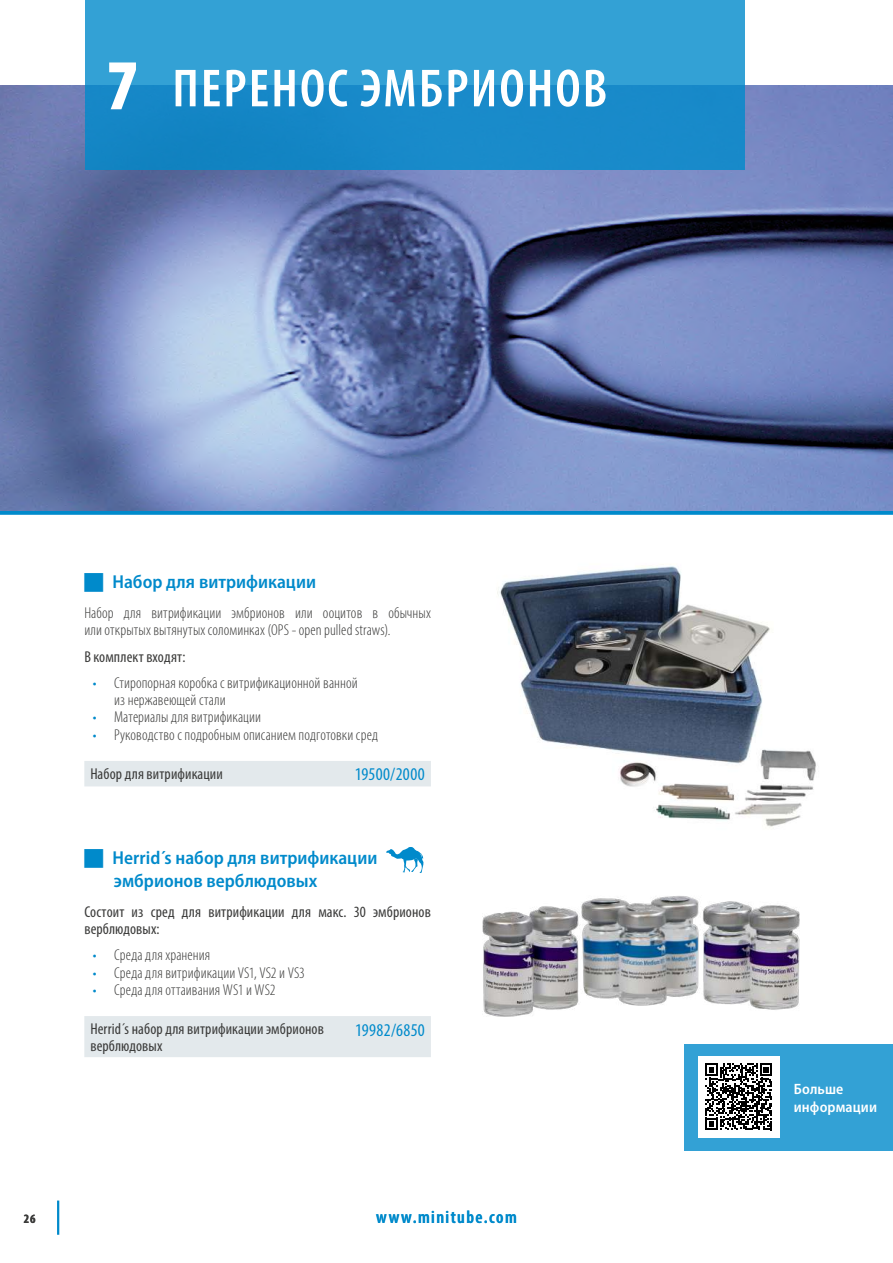
<style>
.page{position:relative;width:893px;height:1263px;background:#fff}
.page>*{position:absolute;margin:0;border:0;box-sizing:border-box;transform-origin:0 0}
.t1{font:600 condensed 54px "Myriad Pro";letter-spacing:.04em;color:#fff}
.t2{font:600 semi-condensed 18.75px/22.5px "Myriad Pro";color:#008acb}
.t3{font:condensed 18px "Myriad Pro";letter-spacing:.015em;color:#008acb}
.t4{font:600 condensed 18px "Myriad Pro";letter-spacing:.08em;color:#008acb}
.t5{font:300 condensed 15.75px/17.2px "Myriad Pro";letter-spacing:.005em;color:#3b3b3a}
.t6{font:condensed 15.75px/17.2px "Myriad Pro";letter-spacing:.005em;color:#3b3b3a}
.t7{font:600 semi-condensed 15px/18px "Myriad Pro";letter-spacing:.01em;color:#fff}
.t8{font:700 condensed 12.75px "Myriad Pro";color:#3b3b3a}
.s1{font-weight:900;font-size:72px}
.s2{color:#008acb}
</style>
<div class="page">
<hr style="left:57px;top:1200px;width:2px;height:35px;background:#008acb">
<div style="left:0;top:510px;width:893px;height:5px;background:#008acb"></div>
<img style="left:0;top:85px;width:893px;height:425px">
<div style="left:85px;top:0;width:659px;height:170px;background:linear-gradient(to bottom,#3ba8d9,#0f82c4)"></div>
<div style="left:684px;top:1044px;width:208px;height:106px;background:#33a1d5"></div>
<div style="left:698px;top:1056px;width:82px;height:81px;background:#fff"></div>
<svg style="left:705px;top:1063px;width:67px;height:67px"></svg>
<svg style="left:84px;top:761px;width:347px;height:296px"></svg>
<img style="left:497px;top:566px;width:319px;height:261px">
<img style="left:482px;top:896px;width:318px;height:121px">
<svg style="left:386px;top:847px;width:37px;height:26px"></svg>
<svg style="left:84px;top:849px;width:19px;height:19px"></svg>
<h1 class="t1" style="left:106px;top:55px;width:502px"><span class="s1">7</span> ПЕРЕНОС ЭМБРИОНОВ</h1>
<p class="t2" style="left:113px;top:570px;width:205px">Набор для витрификации</p>
<p class="t5" style="left:84px;top:604px;width:348px">Набор для витрификации эмбрионов или ооцитов в обычных или открытых вытянутых соломинках (OPS - open pulled straws).</p>
<p class="t6" style="left:84px;top:648px;width:103px">В комплект входят:</p>
<p class="t5" style="left:114px;top:674px;width:245px;text-indent:-21px"><span class="s2">•</span> Стиропорная коробка с витрификационной ванной из нержавеющей стали</p>
<p class="t5" style="left:93px;top:708px;width:170px"><span class="s2">•</span> Материалы для витрификации</p>
<p class="t5" style="left:93px;top:726px;width:287px"><span class="s2">•</span> Руководство с подробным описанием подготовки сред</p>
<p class="t6" style="left:90px;top:765px;width:134px">Набор для витрификации</p>
<p class="t3" style="left:355px;top:764px;width:72px">19500/2000</p>
<p class="t2" style="left:113px;top:846px;width:266px">Herrid´s набор для витрификации эмбрионов верблюдовых</p>
<p class="t6" style="left:84px;top:903px;width:348px">Состоит из сред для витрификации для макс. 30 эмбрионов верблюдовых:</p>
<p class="t5" style="left:93px;top:946px;width:119px"><span class="s2">•</span> Среда для хранения</p>
<p class="t5" style="left:93px;top:964px;width:214px"><span class="s2">•</span> Среда для витрификации VS1, VS2 и VS3</p>
<p class="t5" style="left:93px;top:981px;width:184px"><span class="s2">•</span> Среда для оттаивания WS1 и WS2</p>
<p class="t6" style="left:90px;top:1020px;width:235px">Herrid´s набор для витрификации эмбрионов верблюдовых</p>
<p class="t3" style="left:355px;top:1019px;width:71px">19982/6850</p>
<p class="t8" style="left:24px;top:1211px;width:13px">26</p>
<p class="t4" style="left:376px;top:1206px;width:142px">www.minitube.com</p>
<p class="t7" style="left:794px;top:1079px;width:85px">Больше информации</p>
</div>
